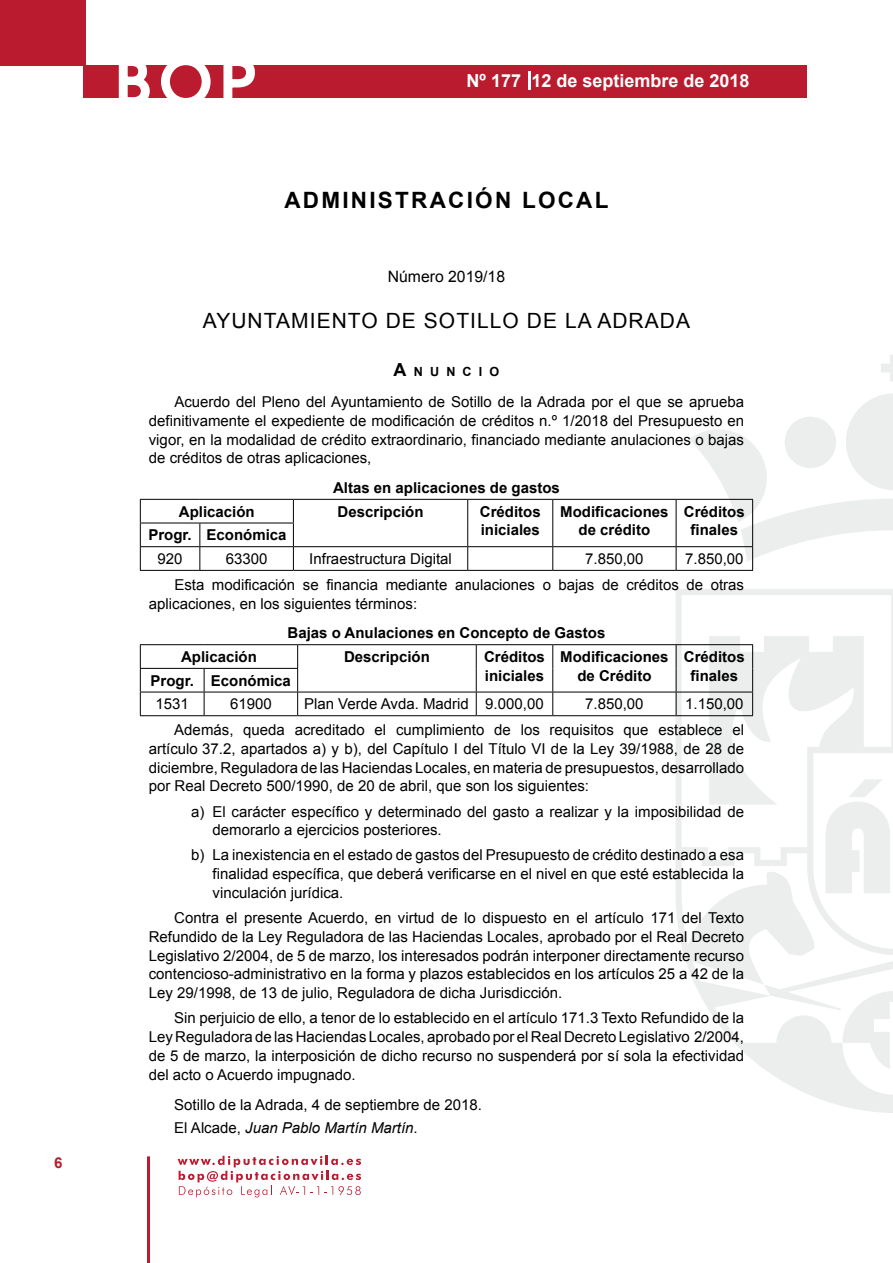
<style>
.page{position:relative;width:893px;height:1263px;background:#fff}
.page>*{position:absolute;margin:0;border:0;box-sizing:border-box;transform-origin:0 0}
.t1{font:500 61.5px "Avant Garde";color:#fff}
.t2{font:700 22.5px "Arial";letter-spacing:.1em;color:#000}
.t3{font:21px "Arial";letter-spacing:.05em;color:#000}
.t4{font:700 18px "Arial";color:#fff}
.t5{font:15.75px "Arial";color:#000}
.t6{font:15px/18.8px "Arial";color:#000;text-align:justify}
.t7{font:700 15px/18.8px "Arial";color:#000}
.t8{font:700 15px "Arial";color:#ba1b2f}
.t9{font:700 12.6px "Arial";letter-spacing:.57em;color:#000}
.s1{font-size:18px}
.s2{font-style:italic}
</style>
<div class="page">
<svg style="left:178px;top:1156px;width:183px;height:41px"></svg>
<hr style="left:147px;top:1156px;width:3px;height:107px;background:#ba1b2f">
<div style="left:0;top:0;width:85px;height:66px;background:#ba1b2f"></div>
<div style="left:84px;top:65px;width:723px;height:33px;background:#ba1b2f"></div>
<svg style="left:118px;top:65px;width:32px;height:33px"></svg>
<svg style="left:161px;top:65px;width:50px;height:33px"></svg>
<svg style="left:223px;top:65px;width:32px;height:33px"></svg>
<svg style="left:529px;top:71px;width:2px;height:19px"></svg>
<svg style="left:881px;top:355px;width:12px;height:27px"></svg>
<svg style="left:675px;top:589px;width:218px;height:524px"></svg>
<svg style="left:764px;top:984px;width:129px;height:86px"></svg>
<svg style="left:825px;top:779px;width:66px;height:114px"></svg>
<hr style="left:140px;top:499px;width:60px;height:1px;background:#000">
<hr style="left:200px;top:499px;width:93px;height:1px;background:#000">
<hr style="left:293px;top:499px;width:175px;height:1px;background:#000">
<hr style="left:468px;top:499px;width:85px;height:1px;background:#000">
<hr style="left:553px;top:499px;width:123px;height:1px;background:#000">
<hr style="left:676px;top:499px;width:77px;height:1px;background:#000">
<hr style="left:140px;top:523px;width:60px;height:1px;background:#000">
<hr style="left:200px;top:523px;width:94px;height:1px;background:#000">
<hr style="left:140px;top:546px;width:60px;height:1px;background:#000">
<svg style="left:140px;top:500px;width:1px;height:70px"></svg>
<hr style="left:200px;top:546px;width:93px;height:1px;background:#000">
<svg style="left:199px;top:523px;width:1px;height:47px"></svg>
<hr style="left:293px;top:546px;width:175px;height:1px;background:#000">
<svg style="left:293px;top:500px;width:1px;height:70px"></svg>
<hr style="left:468px;top:546px;width:85px;height:1px;background:#000">
<svg style="left:467px;top:500px;width:1px;height:70px"></svg>
<hr style="left:553px;top:546px;width:123px;height:1px;background:#000">
<svg style="left:552px;top:500px;width:1px;height:70px"></svg>
<hr style="left:676px;top:546px;width:77px;height:1px;background:#000">
<svg style="left:676px;top:500px;width:1px;height:70px"></svg>
<svg style="left:689px;top:393px;width:204px;height:177px"></svg>
<hr style="left:140px;top:570px;width:60px;height:1px;background:#000">
<hr style="left:200px;top:570px;width:93px;height:1px;background:#000">
<hr style="left:293px;top:570px;width:175px;height:1px;background:#000">
<hr style="left:468px;top:570px;width:85px;height:1px;background:#000">
<hr style="left:553px;top:570px;width:123px;height:1px;background:#000">
<hr style="left:676px;top:570px;width:77px;height:1px;background:#000">
<hr style="left:140px;top:644px;width:64px;height:1px;background:#000">
<hr style="left:204px;top:644px;width:94px;height:1px;background:#000">
<hr style="left:298px;top:644px;width:178px;height:1px;background:#000">
<hr style="left:476px;top:644px;width:77px;height:1px;background:#000">
<hr style="left:553px;top:644px;width:123px;height:1px;background:#000">
<hr style="left:676px;top:644px;width:77px;height:1px;background:#000">
<hr style="left:140px;top:668px;width:64px;height:1px;background:#000">
<hr style="left:204px;top:668px;width:94px;height:1px;background:#000">
<hr style="left:140px;top:692px;width:64px;height:1px;background:#000">
<svg style="left:140px;top:645px;width:1px;height:70px"></svg>
<hr style="left:204px;top:692px;width:94px;height:1px;background:#000">
<svg style="left:204px;top:669px;width:1px;height:46px"></svg>
<hr style="left:298px;top:692px;width:178px;height:1px;background:#000">
<svg style="left:297px;top:645px;width:1px;height:70px"></svg>
<hr style="left:476px;top:692px;width:77px;height:1px;background:#000">
<svg style="left:476px;top:645px;width:1px;height:70px"></svg>
<hr style="left:553px;top:692px;width:123px;height:1px;background:#000">
<svg style="left:552px;top:645px;width:1px;height:70px"></svg>
<hr style="left:676px;top:692px;width:77px;height:1px;background:#000">
<svg style="left:676px;top:645px;width:1px;height:70px"></svg>
<svg style="left:752px;top:645px;width:1px;height:70px"></svg>
<hr style="left:140px;top:715px;width:64px;height:1px;background:#000">
<hr style="left:204px;top:715px;width:94px;height:1px;background:#000">
<hr style="left:298px;top:715px;width:178px;height:1px;background:#000">
<hr style="left:476px;top:715px;width:77px;height:1px;background:#000">
<hr style="left:553px;top:715px;width:123px;height:1px;background:#000">
<hr style="left:676px;top:715px;width:77px;height:1px;background:#000">
<p class="t8" style="left:54px;top:1153px;width:10px">6</p>
<h1 class="t1" style="left:115px;top:44px;width:141px">BOP</h1>
<p class="t4" style="left:467px;top:69px;width:284px">Nº 177 12 de septiembre de 2018</p>
<h2 class="t2" style="left:284px;top:185px;width:325px">ADMINISTRACIÓN LOCAL</h2>
<p class="t5" style="left:388px;top:266px;width:119px">Número 2019/18</p>
<h3 class="t3" style="left:203px;top:307px;width:489px">AYUNTAMIENTO DE SOTILLO DE LA ADRADA</h3>
<p class="t9" style="left:394px;top:363px;width:107px"><span class="s1">A</span>NUNCIO</p>
<p class="t6" style="left:149px;top:392px;width:597px;text-indent:26px">Acuerdo del Pleno del Ayuntamiento de Sotillo de la Adrada por el que se aprueba definitivamente el expediente de modificación de créditos n.º 1/2018 del Presupuesto en vigor, en la modalidad de crédito extraordinario, financiado mediante anulaciones o bajas de créditos de otras aplicaciones,</p>
<p class="t7" style="left:333px;top:479px;width:228px">Altas en aplicaciones de gastos</p>
<p class="t7" style="left:179px;top:502px;width:77px">Aplicación</p>
<p class="t7" style="left:338px;top:502px;width:87px">Descripción</p>
<p class="t7" style="left:480px;top:502px;width:62px">Créditos iniciales</p>
<p class="t7" style="left:560px;top:502px;width:110px;text-align:center">Modificaciones de crédito</p>
<p class="t7" style="left:684px;top:502px;width:62px">Créditos</p>
<p class="t7" style="left:148px;top:526px;width:140px">Progr. Económica</p>
<p class="t7" style="left:691px;top:521px;width:49px">finales</p>
<p class="t6" style="left:158px;top:549px;width:27px">920</p>
<p class="t6" style="left:226px;top:549px;width:43px">63300</p>
<p class="t6" style="left:309px;top:549px;width:144px">Infraestructura Digital</p>
<p class="t6" style="left:585px;top:549px;width:60px">7.850,00</p>
<p class="t6" style="left:174px;top:546px;width:571px;line-height:25.8px;text-align:right">7.850,00<br>Esta modificación se financia mediante anulaciones o bajas de créditos de otras</p>
<p class="t6" style="left:149px;top:594px;width:270px">aplicaciones, en los siguientes términos:</p>
<p class="t7" style="left:288px;top:624px;width:319px">Bajas o Anulaciones en Concepto de Gastos</p>
<p class="t7" style="left:181px;top:648px;width:77px">Aplicación</p>
<p class="t7" style="left:344px;top:648px;width:87px">Descripción</p>
<p class="t7" style="left:484px;top:648px;width:62px">Créditos iniciales</p>
<p class="t7" style="left:560px;top:648px;width:110px;text-align:center">Modificaciones de Crédito</p>
<p class="t7" style="left:684px;top:648px;width:62px">Créditos</p>
<p class="t7" style="left:151px;top:671px;width:142px">Progr. Económica</p>
<p class="t7" style="left:691px;top:666px;width:49px">finales</p>
<p class="t6" style="left:156px;top:695px;width:35px">1531</p>
<p class="t6" style="left:230px;top:695px;width:43px">61900</p>
<p class="t6" style="left:304px;top:695px;width:241px">Plan Verde Avda. Madrid 9.000,00</p>
<p class="t6" style="left:585px;top:695px;width:60px">7.850,00</p>
<p class="t6" style="left:174px;top:691px;width:571px;line-height:25.8px;text-align:right">1.150,00<br>Además, queda acreditado el cumplimiento de los requisitos que establece el</p>
<p class="t6" style="left:149px;top:739px;width:597px">artículo 37.2, apartados a) y b), del Capítulo I del Título VI de la Ley 39/1988, de 28 de diciembre, Reguladora de las Haciendas Locales, en materia de presupuestos, desarrollado por Real Decreto 500/1990, de 20 de abril, que son los siguientes:</p>
<p class="t6" style="left:213px;top:802px;width:533px;text-indent:-21px">a) El carácter específico y determinado del gasto a realizar y la imposibilidad de demorarlo a ejercicios posteriores.</p>
<p class="t6" style="left:213px;top:846px;width:533px;text-indent:-21px">b) La inexistencia en el estado de gastos del Presupuesto de crédito destinado a esa finalidad específica, que deberá verificarse en el nivel en que esté establecida la vinculación jurídica.</p>
<p class="t6" style="left:149px;top:909px;width:597px;text-indent:26px">Contra el presente Acuerdo, en virtud de lo dispuesto en el artículo 171 del Texto Refundido de la Ley Reguladora de las Haciendas Locales, aprobado por el Real Decreto Legislativo 2/2004, de 5 de marzo, los interesados podrán interponer directamente recurso contencioso-administrativo en la forma y plazos establecidos en los artículos 25 a 42 de la Ley 29/1998, de 13 de julio, Reguladora de dicha Jurisdicción.</p>
<p class="t6" style="left:149px;top:1009px;width:597px;text-indent:26px">Sin perjuicio de ello, a tenor de lo establecido en el artículo 171.3 Texto Refundido de la Ley Reguladora de las Haciendas Locales, aprobado por el Real Decreto Legislativo 2/2004, de 5 de marzo, la interposición de dicho recurso no suspenderá por sí sola la efectividad del acto o Acuerdo impugnado.</p>
<p class="t6" style="left:174px;top:1094px;width:309px;line-height:22.2px">Sotillo de la Adrada, 4 de septiembre de 2018.<br>El Alcade, <span class="s2">Juan Pablo Martín Martín</span>.</p>
</div>
